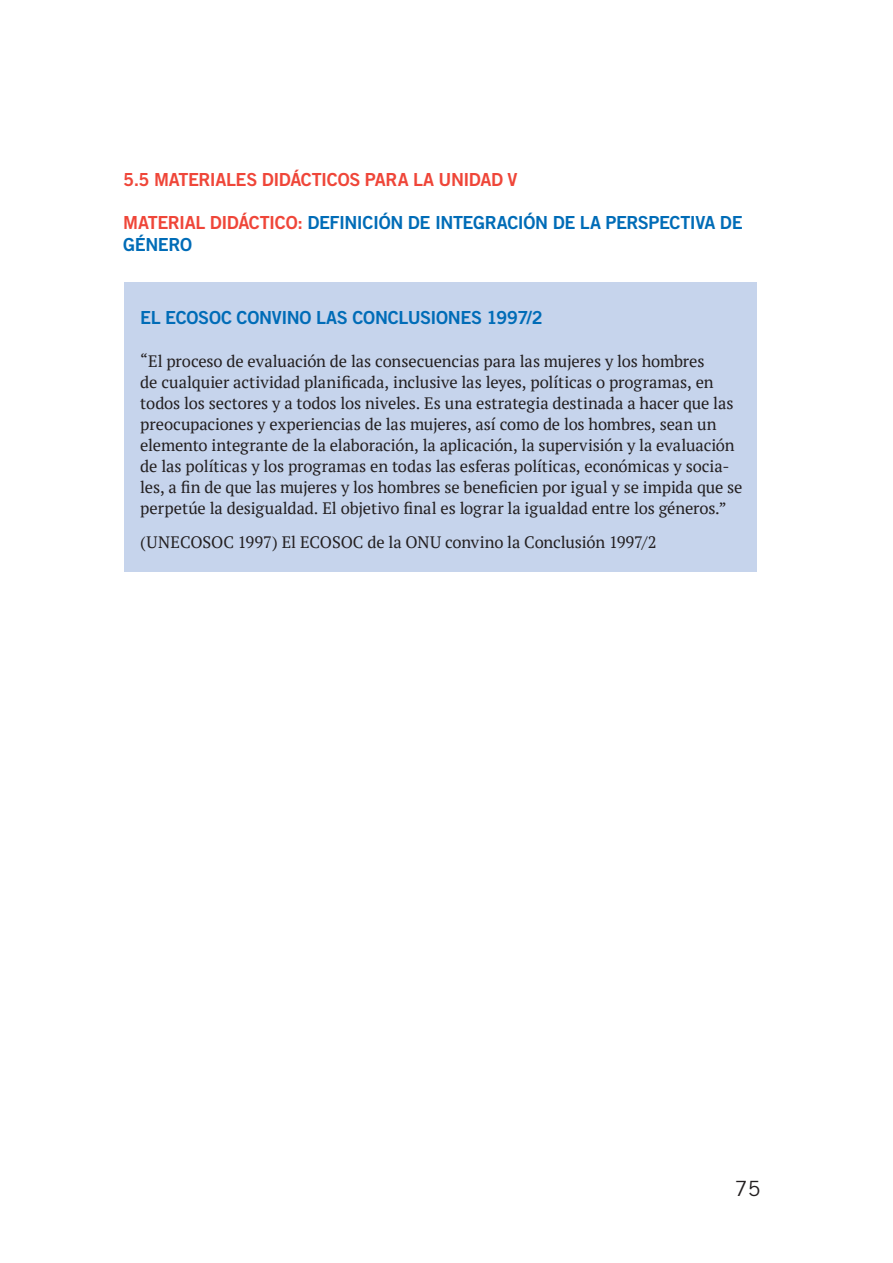
<style>
.page{position:relative;width:893px;height:1263px;background:#fff}
.page>*{position:absolute;margin:0;border:0;box-sizing:border-box;transform-origin:0 0}
.t1{font:21px "Trade Gothic LT Std";color:#231f20}
.t2{font:18px/21.6px "Trade Gothic LT Std Bd 2";letter-spacing:-.02em;color:#006cb7}
.t3{font:18px "Trade Gothic LT Std Bd 2";letter-spacing:-.025em;color:#ef4639}
.t4{font:16.5px/21px "PT Serif";letter-spacing:-.01em;color:#231f20}
.s1{color:#ef4639}
</style>
<div class="page">
<div style="left:125px;top:283px;width:632px;height:289px;background:#c6d4ec"></div>
<p class="t3" style="left:123px;top:168px;width:396px">5.5 MATERIALES DIDÁCTICOS PARA LA UNIDAD V</p>
<p class="t2" style="left:123px;top:212px;width:621px"><span class="s1">MATERIAL DIDÁCTICO:</span> DEFINICIÓN DE INTEGRACIÓN DE LA PERSPECTIVA DE<br>GÉNERO</p>
<p class="t2" style="left:140px;top:307px;width:404px">EL ECOSOC CONVINO LAS CONCLUSIONES 1997/2</p>
<p class="t4" style="left:140px;top:350px;width:604px">“El proceso de evaluación de las consecuencias para las mujeres y los hombres<br>de cualquier actividad planificada, inclusive las leyes, políticas o programas, en todos los sectores y a todos los niveles. Es una estrategia destinada a hacer que las preocupaciones y experiencias de las mujeres, así como de los hombres, sean un elemento integrante de la elaboración, la aplicación, la supervisión y la evaluación de las políticas y los programas en todas las esferas políticas, económicas y socia&shy;les, a fin de que las mujeres y los hombres se beneficien por igual y se impida que se perpetúe la desigualdad. El objetivo final es lograr la igualdad entre los géneros.”</p>
<p class="t4" style="left:140px;top:531px;width:518px">(UNECOSOC 1997) El ECOSOC de la ONU convino la Conclusión 1997/2</p>
<p class="t1" style="left:735px;top:1176px;width:27px">75</p>
</div>
